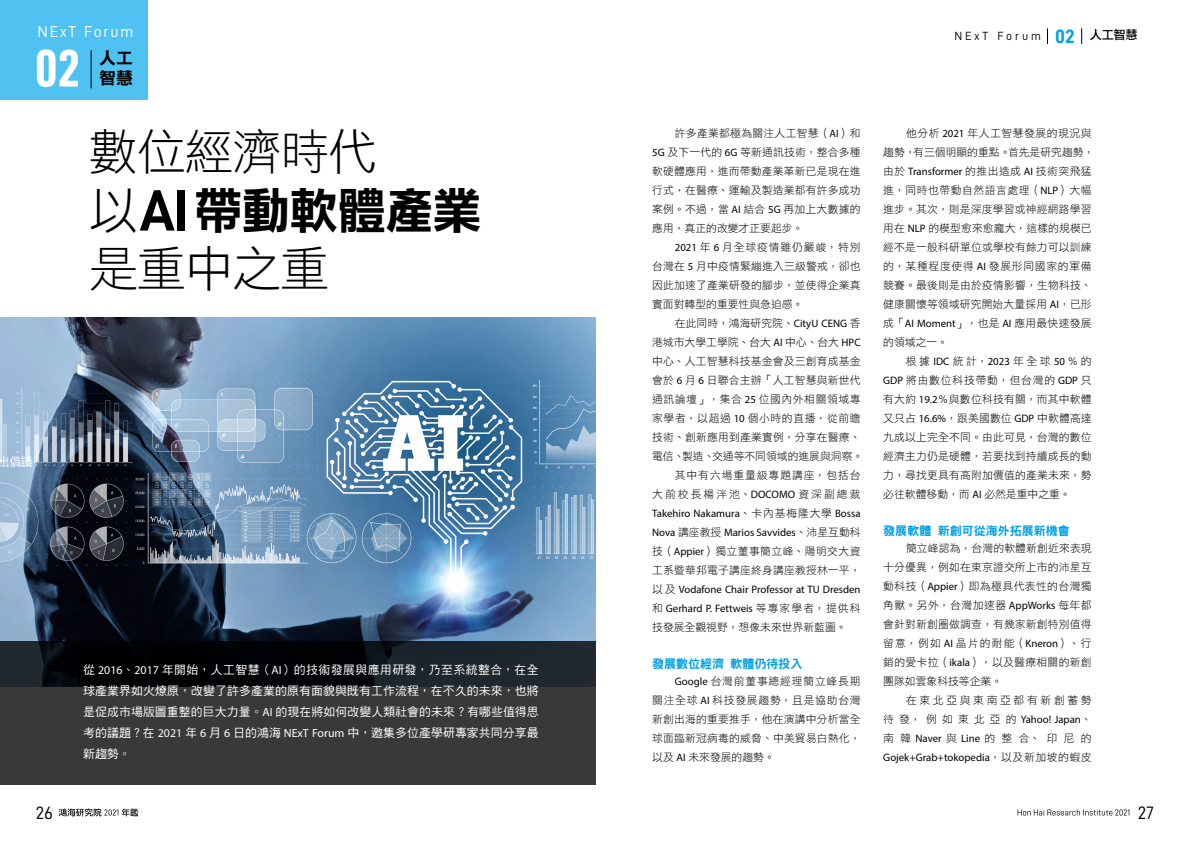
<style>
.page{position:relative;width:1191px;height:842px;background:#fff}
.page>*{position:absolute;margin:0;border:0;box-sizing:border-box;transform-origin:0 0}
.t1{font:53.1px "D DIN Condensed Bold";color:#fff;scale:1.05 1}
.t2{font:48.7px "DF Hei Std W3";letter-spacing:-.02em;color:#000}
.t3{font:48.7px "DF Li Hei Std W7";letter-spacing:-.02em;color:#000}
.t4{font:18px "D DIN";color:#000}
.t5{font:17px/20.4px "DF Li Hei Std W7";color:#000}
.t6{font:15.7px "D DIN";letter-spacing:.115em;color:#fff}
.t7{font:12.1px "DF Li Hei Std W5";color:#000}
.t8{font:12px "DF Hei Std W9";color:#00a0e9}
.t9{font:11.9px/21px "DF Hei Std W5";letter-spacing:.005em;color:#fff;text-align:justify}
.t10{font:11.9px "D DIN";letter-spacing:.245em;color:#000}
.t11{font:10.8px/19px "DF Li Hei Std W3";letter-spacing:.015em;color:#000;text-align:justify}
.t12{font:10.8px/19px "Myriad Pro";color:#000}
.t13{font:10.8px "DF Li Hei Std W3";letter-spacing:.245em;color:#000}
.s1{font-family:"DF Hei Std W3"}
.s2{font-family:"D DIN Bold";font-size:58.5px}
.s3{font-family:"Myriad Pro"}
.s4{font-family:"D DIN Bold";font-size:19.3px;color:#00a0e9}
.s5{font-family:"DF Li Hei Std W3"}
</style>
<div class="page">
<svg style="left:1047px;top:28px;width:1px;height:16px"></svg>
<svg style="left:1081px;top:28px;width:1px;height:16px"></svg>
<svg style="left:59px;top:808px;width:79px;height:8px"></svg>
<svg style="left:1017px;top:809px;width:112px;height:6px"></svg>
<img style="left:0;top:317px;width:595px;height:324px">
<div style="left:0;top:0;width:147px;height:99px;background:#4fc2f1"></div>
<hr style="left:91px;top:50px;width:1px;height:38px;background:#000">
<svg style="left:0;top:641px;width:595px;height:143px;fill:#393939"></svg>
<h3 class="t6" style="left:38px;top:23px;width:97px">NExT Forum</h3>
<h1 class="t1" style="left:35px;top:39px;width:44px">02</h1>
<h3 class="t5" style="left:99px;top:47px;width:35px">人工智慧</h3>
<h2 class="t2" style="left:89px;top:126px;width:289px">數位經濟時代</h2>
<h2 class="t3" style="left:89px;top:184px;width:394px"><span class="s1">以</span><span class="s2">AI</span>帶動軟體產業</h2>
<h2 class="t2" style="left:89px;top:243px;width:241px">是重中之重</h2>
<p class="t9" style="left:-3px;top:451px;width:37px">出倡議</p>
<p class="t9" style="left:83px;top:659px;width:457px">從 <span class="s3">2016</span>、<span class="s3">2017</span> 年開始，人工智慧（<span class="s3">AI</span>）的技術發展與應用研發，乃至系統整合，在全球產業界如火燎原，改變了許多產業的原有面貌與既有工作流程，在不久的未來，也將是促成市場版圖重整的巨大力量。<span class="s3">AI</span> 的現在將如何改變人類社會的未來？有哪些值得思考的議題？在 <span class="s3">2021</span> 年 <span class="s3">6</span> 月 <span class="s3">6</span> 日的鴻海 <span class="s3">NExT Forum</span> 中，邀集多位產學研專家共同分享最新趨勢。</p>
<p class="t10" style="left:954px;top:29px;width:122px">NExT Forum <span class="s4">02</span></p>
<p class="t7" style="left:1089px;top:29px;width:49px">人工智慧</p>
<p class="t11" style="left:652px;top:123px;width:210px;text-indent:23px">許多產業都極為關注人工智慧（<span class="s3">AI</span>）和<span class="s3">5G</span> 及下一代的 <span class="s3">6G</span> 等新通訊技術，整合多種軟硬體應用，進而帶動產業革新已是現在進行式，在醫療、運輸及製造業都有許多成功案例。不過，當 <span class="s3">AI</span> 結合 <span class="s3">5G</span> 再加上大數據的應用，真正的改變才正要起步。</p>
<p class="t11" style="left:652px;top:237px;width:210px;text-indent:23px"><span class="s3">2021</span> 年 <span class="s3">6</span> 月全球疫情雖仍嚴峻，特別台灣在 <span class="s3">5</span> 月中疫情緊繃進入三級警戒，卻也因此加速了產業研發的腳步，並使得企業真實面對轉型的重要性與急迫感。</p>
<p class="t11" style="left:652px;top:313px;width:213px;text-align:right">在此同時，鴻海研究院、<span class="s3">CityU CENG</span> 香<br>港城市大學工學院、台大 <span class="s3">AI</span> 中心、台大 <span class="s3">HPC</span>中心、人工智慧科技基金會及三創育成基金會於 <span class="s3">6</span> 月 <span class="s3">6</span> 日聯合主辦「人工智慧與新世代通訊論壇」，集合 <span class="s3">25</span> 位國內外相關領域專家學者，以超過 <span class="s3">10</span> 個小時的直播，從前瞻技術、創新應用到產業實例，分享在醫療、電信、製造、交通等不同領域的進展與洞察。其中有六場重量級專題講座，包括台<br>大前校長楊泮池、<span class="s3">DOCOMO</span>資深副總裁</p>
<p class="t12" style="left:652px;top:504px;width:210px">Takehiro Nakamura<span class="s5">、卡內基梅隆大學</span> Bossa<br>Nova <span class="s5">講座教授</span> Marios Savvides<span class="s5">、沛星互動科</span></p>
<p class="t11" style="left:652px;top:541px;width:210px">技（<span class="s3">Appier</span>）獨立董事簡立峰、陽明交大資工系暨華邦電子講座終身講座教授林一平，</p>
<p class="t12" style="left:652px;top:579px;width:210px"><span class="s5">以及</span> Vodafone Chair Professor at TU Dresden<span class="s5">和</span> Gerhard P. Fettweis <span class="s5">等專家學者，提供科</span></p>
<p class="t11" style="left:652px;top:617px;width:196px">技發展全觀視野，想像未來世界新藍圖。</p>
<p class="t8" style="left:652px;top:657px;width:152px">發展數位經濟 軟體仍待投入</p>
<p class="t11" style="left:652px;top:671px;width:210px;text-indent:23px"><span class="s3">Google</span> 台灣前董事總經理簡立峰長期關注全球 <span class="s3">AI</span> 科技發展趨勢，且是協助台灣新創出海的重要推手，他在演講中分析當全球面臨新冠病毒的威脅、中美貿易白熱化，以及 <span class="s3">AI</span> 未來發展的趨勢。</p>
<p class="t11" style="left:883px;top:123px;width:213px;text-align:right">他分析 <span class="s3">2021</span> 年人工智慧發展的現況與<br>趨勢，有三個明顯的重點。首先是研究趨勢，</p>
<p class="t12" style="left:883px;top:162px;width:210px"><span class="s5">由於</span> Transformer <span class="s5">的推出造成</span> AI <span class="s5">技術突飛猛</span></p>
<p class="t11" style="left:883px;top:180px;width:210px">進，同時也帶動自然語言處理（<span class="s3">NLP</span>）大幅進步。其次，則是深度學習或神經網路學習用在 <span class="s3">NLP</span> 的模型愈來愈龐大，這樣的規模已經不是一般科研單位或學校有餘力可以訓練的，某種程度使得 <span class="s3">AI</span> 發展形同國家的軍備競賽。最後則是由於疫情影響，生物科技、健康關懷等領域研究開始大量採用 <span class="s3">AI</span>，已形成「<span class="s3">AI Moment</span>」，也是 <span class="s3">AI</span> 應用最快速發展的領域之一。</p>
<p class="t11" style="left:883px;top:351px;width:210px;text-indent:23px">根據<span class="s3">IDC</span>統計，<span class="s3">2023</span>年全球<span class="s3">50</span>％的<span class="s3">GDP</span> 將由數位科技帶動，但台灣的 <span class="s3">GDP</span> 只有大約 <span class="s3">19.2</span>％與數位科技有關，而其中軟體又只占 <span class="s3">16.6%</span>，跟美國數位 <span class="s3">GDP</span> 中軟體高達九成以上完全不同。由此可見，台灣的數位經濟主力仍是硬體，若要找到持續成長的動力，尋找更具有高附加價值的產業未來，勢必往軟體移動，而 <span class="s3">AI</span> 必然是重中之重。</p>
<p class="t8" style="left:883px;top:524px;width:188px">發展軟體 新創可從海外拓展新機會</p>
<p class="t11" style="left:883px;top:538px;width:210px;text-indent:23px">簡立峰認為，台灣的軟體新創近來表現十分優異，例如在東京證交所上市的沛星互動科技（<span class="s3">Appier</span>）即為極具代表性的台灣獨角獸。另外，台灣加速器 <span class="s3">AppWorks</span> 每年都會針對新創圈做調查，有幾家新創特別值得留意，例如 <span class="s3">AI</span> 晶片的耐能（<span class="s3">Kneron</span>）、行銷的愛卡拉（<span class="s3">ikala</span>），以及醫療相關的新創團隊如雲象科技等企業。</p>
<p class="t13" style="left:906px;top:694px;width:187px">在東北亞與東南亞都有新創蓄勢</p>
<p class="t12" style="left:883px;top:710px;width:210px"><span class="s5">待發，例如東北亞的</span> Yahoo! Japan<span class="s5">、</span></p>
<p class="t11" style="left:883px;top:728px;width:210px">南韓<span class="s3">Naver</span>與<span class="s3">Line</span>的整合、印尼的</p>
<p class="t12" style="left:883px;top:748px;width:210px">Gojek+Grab+tokopedia<span class="s5">，以及新加坡的蝦皮</span></p>
<h3 class="t4" style="left:36px;top:803px;width:19px">26</h3>
<h3 class="t4" style="left:1137px;top:803px;width:18px">27</h3>
</div>
